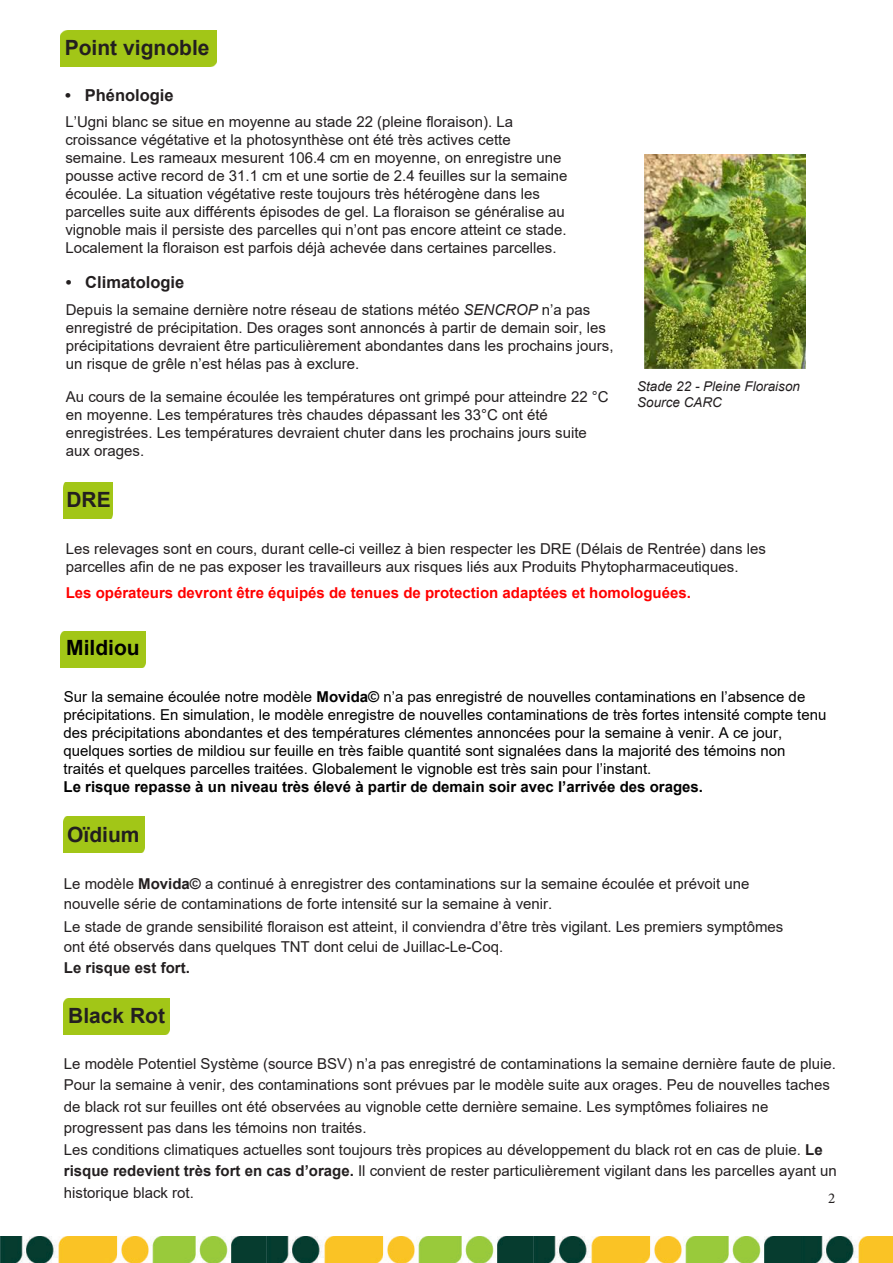
<style>
.page{position:relative;width:893px;height:1263px;background:#fff}
.page>*{position:absolute;margin:0;border:0;box-sizing:border-box;transform-origin:0 0}
.t1{font:700 21px "Arial";color:#231f20}
.t2{font:700 21px "Arial";color:#000}
.t3{font:700 21px "Arial";color:#221e1f}
.t4{font:700 21px "Arial";color:#231f20}
.t5{font:700 16.5px "Arial";color:#231f20}
.t6{font:15px/18px "Arial";color:#231f20}
.t7{font:15px/18.1px "Arial";color:#000}
.t8{font:15px/18px "Arial";color:#221e1f}
.t9{font:700 15px "Arial";color:#000}
.t10{font:700 15px "Arial";color:#f00}
.t11{font:700 15px "Arial";color:#231f20}
.t12{font:15px "Minion Pro";color:#231f20}
.t13{font:italic 13.5px "Arial";color:#221e1f}
.t14{font:italic 13.5px "Arial";color:#221e1f}
.s1{font-style:italic}
.s2{font-weight:700}
</style>
<div class="page">
<div style="left:63px;top:817px;width:82px;height:36px;background:#a2c617"></div>
<div style="left:61px;top:631px;width:84px;height:36px;background:#a2c617"></div>
<div style="left:61px;top:31px;width:156px;height:36px;background:#a2c617"></div>
<img style="left:268px;top:1236px;width:625px;height:27px">
<img style="left:1px;top:1236px;width:267px;height:27px">
<div style="left:63px;top:999px;width:106px;height:36px;background:#a2c617"></div>
<div style="left:63px;top:482px;width:50px;height:36px;background:#a2c617"></div>
<img style="left:644px;top:154px;width:161px;height:215px">
<h1 class="t1" style="left:65px;top:33px;width:146px">Point vignoble</h1>
<p class="t5" style="left:65px;top:84px;width:110px">• Phénologie</p>
<p class="t6" style="left:65px;top:112px;width:503px">L’Ugni blanc se situe en moyenne au stade 22 (pleine floraison). La croissance végétative et la photosynthèse ont été très actives cette semaine. Les rameaux mesurent 106.4 cm en moyenne, on enregistre une pousse active record de 31.1 cm et une sortie de 2.4 feuilles sur la semaine écoulée. La situation végétative reste toujours très hétérogène dans les parcelles suite aux différents épisodes de gel. La floraison se généralise au vignoble mais il persiste des parcelles qui n’ont pas encore atteint ce stade.<br>Localement la floraison est parfois déjà achevée dans certaines parcelles.</p>
<p class="t5" style="left:66px;top:270px;width:120px">• Climatologie</p>
<p class="t6" style="left:66px;top:301px;width:549px">Depuis la semaine dernière notre réseau de stations météo <span class="s1">SENCROP</span> n’a pas enregistré de précipitation. Des orages sont annoncés à partir de demain soir, les précipitations devraient être particulièrement abondantes dans les prochains jours, un risque de grêle n’est hélas pas à exclure.</p>
<p class="t6" style="left:66px;top:388px;width:544px">Au cours de la semaine écoulée les températures ont grimpé pour atteindre 22 °C en moyenne. Les températures très chaudes dépassant les 33°C ont été enregistrées. Les températures devraient chuter dans les prochains jours suite aux orages.</p>
<h1 class="t4" style="left:66px;top:485px;width:46px">DRE</h1>
<p class="t13" style="left:637px;top:377px;width:164px">Stade 22 - Pleine Floraison</p>
<p class="t14" style="left:637px;top:393px;width:86px">Source CARC</p>
<p class="t8" style="left:66px;top:540px;width:702px">Les relevages sont en cours, durant celle-ci veillez à bien respecter les DRE (Délais de Rentrée) dans les parcelles afin de ne pas exposer les travailleurs aux risques liés aux Produits Phytopharmaceutiques.</p>
<p class="t10" style="left:66px;top:582px;width:627px">Les opérateurs devront être équipés de tenues de protection adaptées et homologuées.</p>
<h1 class="t2" style="left:66px;top:633px;width:75px">Mildiou</h1>
<p class="t7" style="left:64px;top:687px;width:764px">Sur la semaine écoulée notre modèle <span class="s2">Movida©</span> n’a pas enregistré de nouvelles contaminations en l’absence de précipitations. En simulation, le modèle enregistre de nouvelles contaminations de très fortes intensité compte tenu des précipitations abondantes et des températures clémentes annoncées pour la semaine à venir. A ce jour, quelques sorties de mildiou sur feuille en très faible quantité sont signalées dans la majorité des témoins non traités et quelques parcelles traitées. Globalement le vignoble est très sain pour l’instant.</p>
<p class="t9" style="left:64px;top:776px;width:641px">Le risque repasse à un niveau très élevé à partir de demain soir avec l’arrivée des orages.</p>
<h1 class="t3" style="left:67px;top:820px;width:74px">Oïdium</h1>
<p class="t6" style="left:64px;top:873px;width:687px;line-height:20.4px">Le modèle <span class="s2">Movida©</span> a continué à enregistrer des contaminations sur la semaine écoulée et prévoit une nouvelle série de contaminations de forte intensité sur la semaine à venir.</p>
<p class="t6" style="left:64px;top:916px;width:721px;line-height:20.4px">Le stade de grande sensibilité floraison est atteint, il conviendra d’être très vigilant. Les premiers symptômes ont été observés dans quelques TNT dont celui de Juillac-Le-Coq.</p>
<p class="t11" style="left:64px;top:957px;width:127px">Le risque est fort.</p>
<h1 class="t1" style="left:68px;top:1001px;width:98px">Black Rot</h1>
<p class="t6" style="left:64px;top:1053px;width:774px;line-height:21.5px">Le modèle Potentiel Système (source BSV) n’a pas enregistré de contaminations la semaine dernière faute de pluie.<br>Pour la semaine à venir, des contaminations sont prévues par le modèle suite aux orages. Peu de nouvelles taches de black rot sur feuilles ont été observées au vignoble cette dernière semaine. Les symptômes foliaires ne progressent pas dans les témoins non traités.<br>Les conditions climatiques actuelles sont toujours très propices au développement du black rot en cas de pluie. <span class="s2">Le risque redevient très fort en cas d’orage.</span> Il convient de rester particulièrement vigilant dans les parcelles ayant un historique black rot.</p>
<p class="t12" style="left:828px;top:1188px;width:9px">2</p>
</div>
